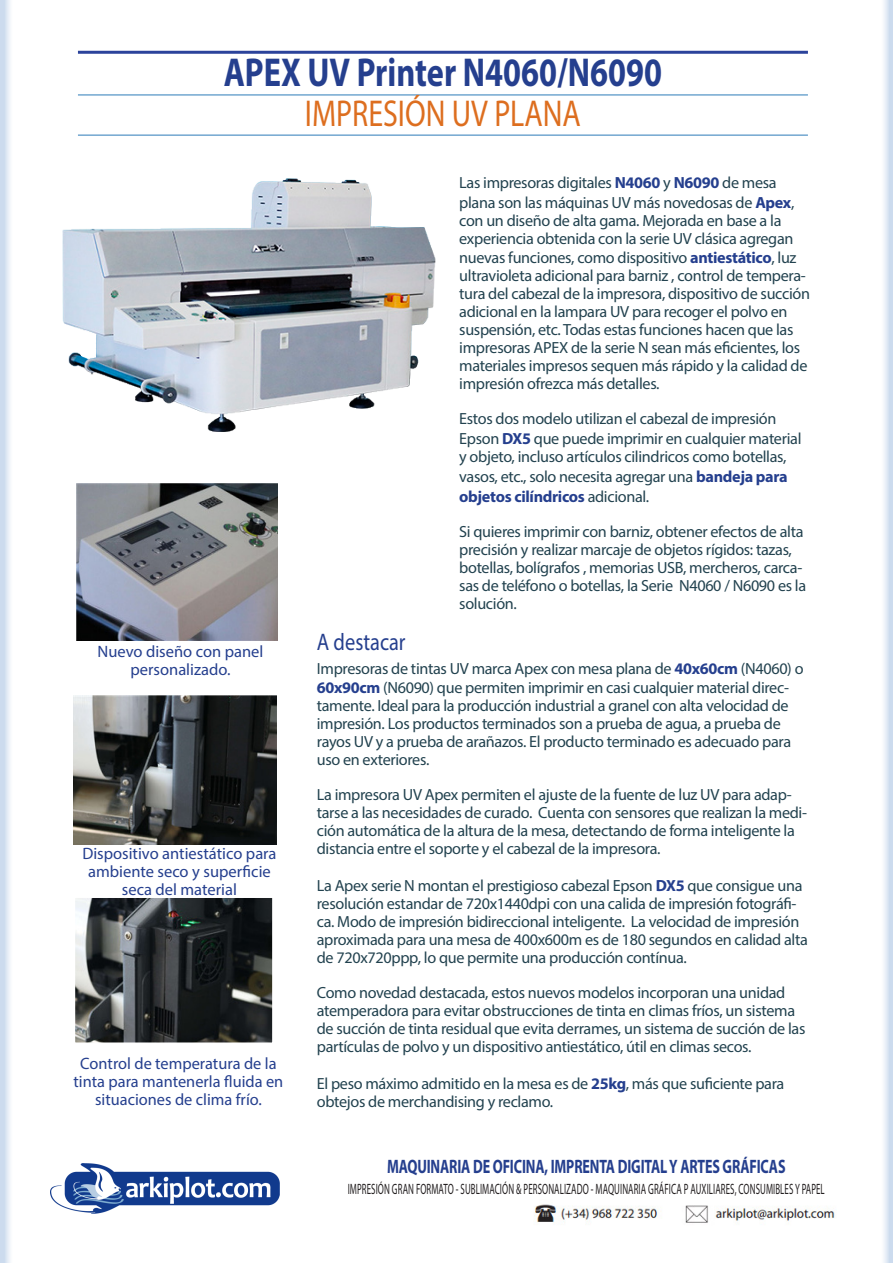
<style>
.page{position:relative;width:893px;height:1263px;background:#fff}
.page>*{position:absolute;margin:0;border:0;box-sizing:border-box;transform-origin:0 0}
.tituloSección{font:700 40.5px "Myriad Pro";color:#253f8e;scale:.8 1}
.subtituloSección_-_C{font:37.5px "Myriad Pro";color:#dd6e1f;scale:.8 1}
.subtituloproducto_3{font:24px "Myriad Pro";color:#253f8e;scale:.85 1}
.t1{font:700 19.5px "Myriad Pro";letter-spacing:-.01em;color:#253f8e;scale:.72 1}
.pieizq{font:16.5px/18px "Myriad Pro";color:#253f8e;text-align:center}
.Párrafo{font:16.2px/18px "Myriad Pro";letter-spacing:-.02em;color:#22424f}
.t2{font:15px "Myriad Pro";letter-spacing:.01em;color:#231f20;scale:.59 1}
.s1{font-weight:700;color:#253f8e}
</style>
<div class="page">
<img style="left:50px;top:1163px;width:230px;height:50px">
<img style="left:534px;top:1204px;width:301px;height:19px">
<svg style="left:0;top:0;width:10px;height:1263px;fill:#d1dfef"></svg>
<svg style="left:884px;top:0;width:9px;height:1263px"></svg>
<hr style="left:78px;top:51px;width:730px;height:3px;background:#2b439b">
<hr style="left:78px;top:94px;width:730px;height:2px;background:#72a7d0">
<hr style="left:78px;top:134px;width:730px;height:2px;background:#72a7d0">
<img style="left:77px;top:484px;width:201px;height:156px">
<img style="left:74px;top:696px;width:202px;height:149px">
<img style="left:77px;top:899px;width:194px;height:142px">
<div style="left:74px;top:896px;width:200px;height:148px;border:2px solid #fff"></div>
<img style="left:62px;top:178px;width:374px;height:254px">
<p class="tituloSección" style="left:224px;top:46px;width:550px">APEX UV Printer N4060/N6090</p>
<p class="subtituloSección_-_C" style="left:305px;top:90px;width:346px">IMPRESIÓN UV PLANA</p>
<p class="pieizq" style="left:98px;top:642px;width:167px">Nuevo diseño con panel personalizado.</p>
<p class="pieizq" style="left:82px;top:844px;width:196px">Dispositivo antiestático para ambiente seco y superficie seca del material</p>
<p class="pieizq" style="left:74px;top:1054px;width:211px">Control de temperatura de la tinta para mantenerla fluida en situaciones de clima frío.</p>
<p class="Párrafo" style="left:459px;top:172px;width:337px;line-height:19.8px">Las impresoras digitales <span class="s1">N4060</span> y <span class="s1">N6090</span> de mesa plana son las máquinas UV más novedosas de <span class="s1">Apex</span>,</p>
<p class="Párrafo" style="left:459px;top:211px;width:336px">con un diseño de alta gama. Mejorada en base a la experiencia obtenida con la serie UV clásica agregan</p>
<p class="Párrafo" style="left:459px;top:249px;width:352px">nuevas funciones, como dispositivo <span class="s1">antiestático</span>, luz ultravioleta adicional para barniz , control de tempera&shy;tura del cabezal de la impresora, dispositivo de succión adicional en la lampara UV para recoger el polvo en suspensión, etc. Todas estas funciones hacen que las impresoras APEX de la serie N sean más eficientes, los materiales impresos sequen más rápido y la calidad de impresión ofrezca más detalles.</p>
<p class="Párrafo" style="left:459px;top:409px;width:344px;line-height:19.8px">Estos dos modelo utilizan el cabezal de impresión<br>Epson <span class="s1">DX5</span> que puede imprimir en cualquier material</p>
<p class="Párrafo" style="left:459px;top:447px;width:330px;line-height:19.8px;text-align:justify">y objeto, incluso artículos cilindricos como botellas, vasos, etc., solo necesita agregar una <span class="s1">bandeja para objetos cilíndricos</span> adicional.</p>
<p class="Párrafo" style="left:459px;top:522px;width:348px">Si quieres imprimir con barniz, obtener efectos de alta precisión y realizar marcaje de objetos rígidos: tazas, botellas, bolígrafos , memorias USB, mercheros, carca&shy;sas de teléfono o botellas, la Serie N4060 / N6090 es la solución.</p>
<p class="subtituloproducto_3" style="left:317px;top:627px;width:106px">A destacar</p>
<p class="Párrafo" style="left:317px;top:658px;width:488px;line-height:19.8px">Impresoras de tintas UV marca Apex con mesa plana de <span class="s1">40x60cm</span> (N4060) o<br><span class="s1">60x90cm</span> (N6090) que permiten imprimir en casi cualquier material direc-</p>
<p class="Párrafo" style="left:317px;top:697px;width:476px">tamente. Ideal para la producción industrial a granel con alta velocidad de impresión. Los productos terminados son a prueba de agua, a prueba de rayos UV y a prueba de arañazos. El producto terminado es adecuado para uso en exteriores.</p>
<p class="Párrafo" style="left:317px;top:786px;width:492px">La impresora UV Apex permiten el ajuste de la fuente de luz UV para adap&shy;tarse a las necesidades de curado. Cuenta con sensores que realizan la medi&shy;ción automática de la altura de la mesa, detectando de forma inteligente la distancia entre el soporte y el cabezal de la impresora.</p>
<p class="Párrafo" style="left:317px;top:876px;width:493px">La Apex serie N montan el prestigioso cabezal Epson <span class="s1">DX5</span> que consigue una resolución estandar de 720x1440dpi con una calida de impresión fotográfi&shy;ca. Modo de impresión bidireccional inteligente. La velocidad de impresión aproximada para una mesa de 400x600m es de 180 segundos en calidad alta de 720x720ppp, lo que permite una producción contínua.</p>
<p class="Párrafo" style="left:317px;top:983px;width:490px">Como novedad destacada, estos nuevos modelos incorporan una unidad atemperadora para evitar obstrucciones de tinta en climas fríos, un sistema de succión de tinta residual que evita derrames, un sistema de succión de las partículas de polvo y un dispositivo antiestático, útil en climas secos.</p>
<p class="Párrafo" style="left:317px;top:1074px;width:469px">El peso máximo admitido en la mesa es de <span class="s1">25kg</span>, más que suficiente para obtejos de merchandising y reclamo.</p>
<p class="t1" style="left:387px;top:1154px;width:555px">MAQUINARIA DE OFICINA, IMPRENTA DIGITAL Y ARTES GRÁFICAS</p>
<p class="t2" style="left:348px;top:1180px;width:810px">IMPRESIÓN GRAN FORMATO - SUBLIMACIÓN &amp; PERSONALIZADO - MAQUINARIA GRÁFICA P AUXILIARES, CONSUMIBLES Y PAPEL</p>
</div>
